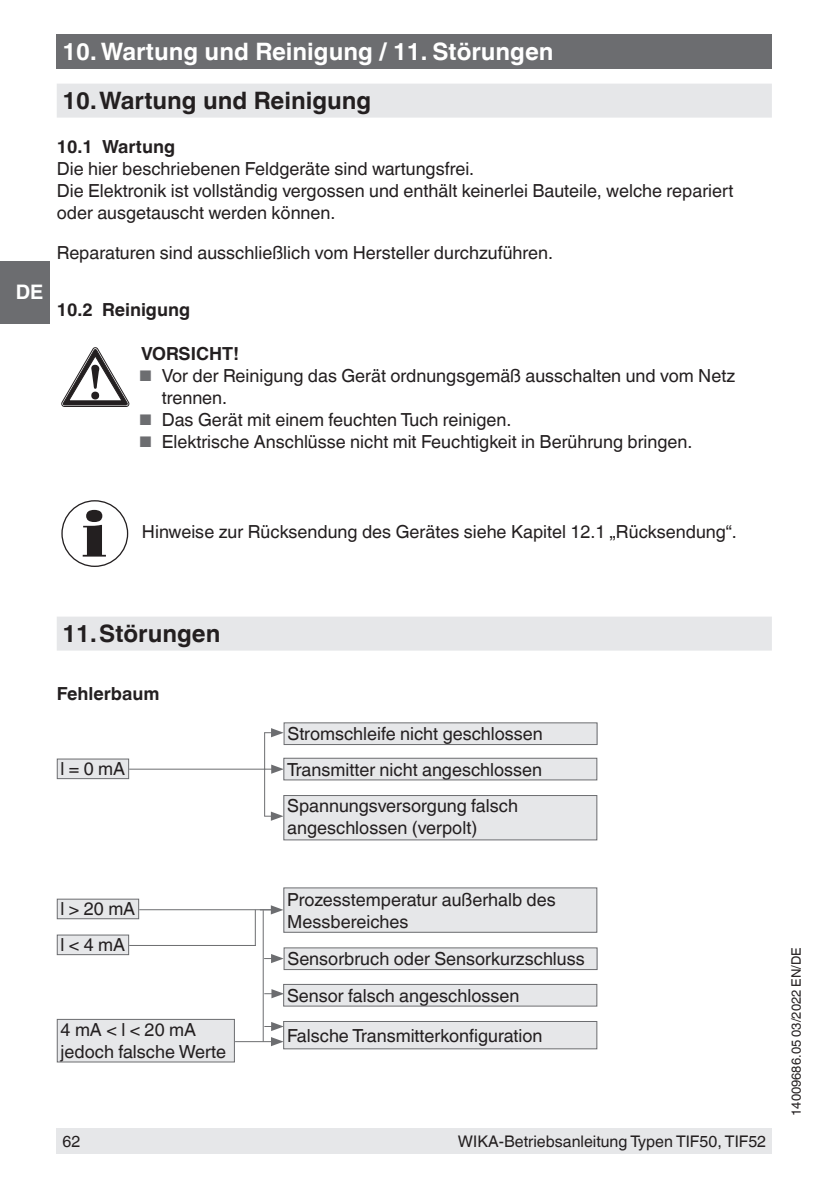
<style>
.page{position:relative;width:840px;height:1191px;background:#fff}
.page>*{position:absolute;margin:0;border:0;box-sizing:border-box;transform-origin:0 0}
.t1{font:700 24px "Helvetica World";color:#fff}
.t2{font:700 24px "Helvetica World";color:#231f20}
.t3{font:700 20px "Helvetica World";color:#fff}
.t4{font:18px/22px "Helvetica World";color:#231f20}
.t5{font:700 18px "Helvetica World";color:#231f20}
.t6{font:16px "Helvetica World";color:#231f20}
.t7{font:13px "Helvetica World";color:#231f20}
.s1{font-size:15.4px;color:#6c6d70}
</style>
<div class="page">
<div style="left:57px;top:1128px;width:714px;height:26px;background:#e6e7e9"></div>
<div style="left:57px;top:34px;width:714px;height:34px;background:#6c6d70"></div>
<div style="left:0;top:261px;width:49px;height:62px;background:#6c6d70"></div>
<svg style="left:265px;top:728px;width:18px;height:9px"></svg>
<svg style="left:265px;top:764px;width:18px;height:9px"></svg>
<svg style="left:264px;top:811px;width:19px;height:10px"></svg>
<hr style="left:264px;top:732px;width:1px;height:84px;background:#6c6d70">
<div style="left:57px;top:759px;width:72px;height:19px;background:#e6e7e9"></div>
<div style="left:57px;top:758px;width:72px;height:21px;border:1px solid #6c6d70"></div>
<div style="left:284px;top:723px;width:312px;height:21px;background:#e6e7e9"></div>
<div style="left:283px;top:722px;width:314px;height:23px;border:1px solid #6c6d70"></div>
<div style="left:284px;top:795px;width:312px;height:45px;background:#e6e7e9"></div>
<div style="left:283px;top:795px;width:314px;height:45px;border:1px solid #6c6d70"></div>
<div style="left:284px;top:758px;width:312px;height:22px;background:#e6e7e9"></div>
<div style="left:283px;top:757px;width:314px;height:23px;border:1px solid #6c6d70"></div>
<svg style="left:260px;top:905px;width:23px;height:9px"></svg>
<svg style="left:264px;top:989px;width:19px;height:9px"></svg>
<svg style="left:264px;top:954px;width:19px;height:9px"></svg>
<hr style="left:235px;top:1041px;width:39px;height:1px;background:#6c6d70">
<svg style="left:271px;top:1037px;width:12px;height:9px"></svg>
<hr style="left:255px;top:909px;width:1px;height:37px;background:#6c6d70">
<hr style="left:262px;top:910px;width:1px;height:131px;background:#6c6d70">
<svg style="left:264px;top:1022px;width:19px;height:9px"></svg>
<div style="left:57px;top:899px;width:82px;height:19px;background:#e6e7e9"></div>
<div style="left:57px;top:898px;width:82px;height:21px;border:1px solid #6c6d70"></div>
<div style="left:57px;top:935px;width:72px;height:19px;background:#e6e7e9"></div>
<div style="left:57px;top:934px;width:72px;height:21px;border:1px solid #6c6d70"></div>
<div style="left:57px;top:1019px;width:177px;height:43px;background:#e6e7e9"></div>
<div style="left:57px;top:1019px;width:178px;height:43px;border:1px solid #6c6d70"></div>
<div style="left:284px;top:888px;width:312px;height:44px;background:#e6e7e9"></div>
<div style="left:283px;top:887px;width:314px;height:45px;border:1px solid #6c6d70"></div>
<div style="left:283px;top:984px;width:313px;height:22px;background:#e6e7e9"></div>
<div style="left:283px;top:984px;width:314px;height:22px;border:1px solid #6c6d70"></div>
<div style="left:284px;top:948px;width:312px;height:21px;background:#e6e7e9"></div>
<div style="left:283px;top:947px;width:314px;height:23px;border:1px solid #6c6d70"></div>
<div style="left:283px;top:1021px;width:313px;height:27px;background:#e6e7e9"></div>
<div style="left:283px;top:1021px;width:314px;height:28px;border:1px solid #6c6d70"></div>
<hr style="left:129px;top:768px;width:136px;height:1px;background:#6c6d70">
<hr style="left:139px;top:909px;width:132px;height:1px;background:#6c6d70">
<hr style="left:129px;top:945px;width:127px;height:1px;background:#6c6d70">
<div style="left:57px;top:84px;width:714px;height:34px;background:#e6e7e9"></div>
<div style="left:57px;top:616px;width:714px;height:34px;background:#e6e7e9"></div>
<svg style="left:62px;top:347px;width:67px;height:59px"></svg>
<svg style="left:83px;top:510px;width:23px;height:46px"></svg>
<div style="left:61px;top:500px;width:67px;height:67px;border:1px solid #231f20;border-radius:50%"></div>
<p class="t3" style="left:16px;top:281px;width:29px">DE</p>
<h1 class="t1" style="left:62px;top:37px;width:492px">10. Wartung und Reinigung / 11. Störungen</h1>
<h1 class="t2" style="left:62px;top:87px;width:310px">10.Wartung und Reinigung</h1>
<p class="t5" style="left:57px;top:136px;width:120px">10.1 Wartung</p>
<p class="t4" style="left:57px;top:158px;width:677px">Die hier beschriebenen Feldgeräte sind wartungsfrei.<br>Die Elektronik ist vollständig vergossen und enthält keinerlei Bauteile, welche repariert oder ausgetauscht werden können.</p>
<p class="t4" style="left:57px;top:241px;width:497px">Reparaturen sind ausschließlich vom Hersteller durchzuführen.</p>
<p class="t5" style="left:57px;top:299px;width:135px">10.2 Reinigung</p>
<p class="t5" style="left:141px;top:343px;width:100px">VORSICHT!</p>
<p class="t4" style="left:162px;top:365px;width:575px;text-indent:-23px"><span class="s1">■</span> Vor der Reinigung das Gerät ordnungsgemäß ausschalten und vom Netz trennen.</p>
<p class="t4" style="left:139px;top:409px;width:374px"><span class="s1">■</span> Das Gerät mit einem feuchten Tuch reinigen.</p>
<p class="t4" style="left:139px;top:431px;width:554px"><span class="s1">■</span> Elektrische Anschlüsse nicht mit Feuchtigkeit in Berührung bringen.</p>
<p class="t4" style="left:142px;top:521px;width:596px">Hinweise zur Rücksendung des Gerätes siehe Kapitel 12.1 „Rücksendung“.</p>
<h1 class="t2" style="left:62px;top:620px;width:159px">11.Störungen</h1>
<p class="t5" style="left:57px;top:683px;width:104px">Fehlerbaum</p>
<p class="t4" style="left:61px;top:758px;width:66px">l = 0 mA</p>
<p class="t4" style="left:61px;top:891px;width:76px;line-height:35.8px">l &gt; 20 mA l &lt; 4 mA</p>
<p class="t4" style="left:61px;top:1018px;width:167px">4 mA &lt; l &lt; 20 mA jedoch falsche Werte</p>
<p class="t4" style="left:287px;top:723px;width:257px">Stromschleife nicht geschlossen</p>
<p class="t4" style="left:287px;top:758px;width:256px">Transmitter nicht angeschlossen</p>
<p class="t4" style="left:287px;top:794px;width:232px">Spannungsversorgung falsch angeschlossen (verpolt)</p>
<p class="t4" style="left:287px;top:888px;width:270px">Prozesstemperatur außerhalb des<br>Messbereiches</p>
<p class="t4" style="left:287px;top:948px;width:299px">Sensorbruch oder Sensorkurzschluss</p>
<p class="t4" style="left:287px;top:984px;width:234px">Sensor falsch angeschlossen</p>
<p class="t4" style="left:287px;top:1024px;width:257px">Falsche Transmitterkonfiguration</p>
<p class="t6" style="left:62px;top:1132px;width:19px">62</p>
<p class="t6" style="left:457px;top:1132px;width:309px">WIKA-Betriebsanleitung Typen TIF50, TIF52</p>
<p class="t7" style="left:788px;top:1115px;width:170px;rotate:-90deg">14009686.05 03/2022 EN/DE</p>
</div>
